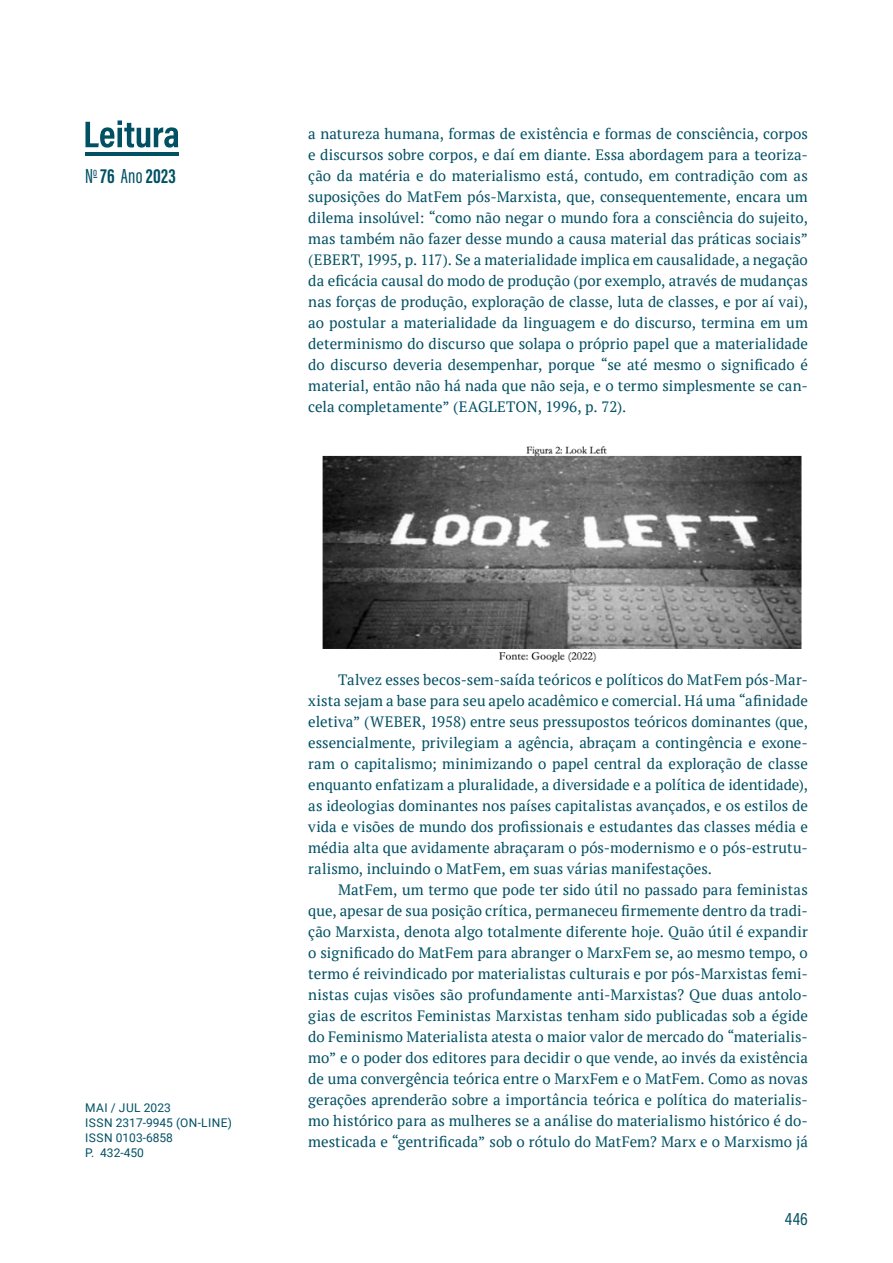
<style>
.page{position:relative;width:893px;height:1263px;background:#fff}
.page>*{position:absolute;margin:0;border:0;box-sizing:border-box;transform-origin:0 0}
.t1{font:700 21px "Acumin Pro Extra Cond";letter-spacing:.015em;color:#015064}
.t2{font:18px "Acumin Pro Cond";color:#015064}
.TXT_Paragrafo-com-re{font:15px/21px "PT Serif";color:#015064;text-align:justify}
.t3{font:12px/15px "Roboto";color:#015064}
.s1{font-weight:400}
</style>
<div class="page">
<svg style="left:85px;top:120px;width:93px;height:28px"></svg>
<hr style="left:85px;top:152px;width:94px;height:4px;background:#015064">
<img style="left:322px;top:446px;width:480px;height:216px">
<h1 class="t1" style="left:85px;top:163px;width:92px"><span class="s1">N</span><sup>o</sup> 76 <span class="s1">Ano</span> 2023</h1>
<p class="TXT_Paragrafo-com-re" style="left:308px;top:123px;width:501px">a natureza humana, formas de existência e formas de consciência, corpos e discursos sobre corpos, e daí em diante. Essa abordagem para a teoriza&shy;ção da matéria e do materialismo está, contudo, em contradição com as suposições do MatFem pós-Marxista, que, consequentemente, encara um dilema insolúvel: “como não negar o mundo fora a consciência do sujeito, mas também não fazer desse mundo a causa material das práticas sociais” (EBERT, 1995, p. 117). Se a materialidade implica em causalidade, a negação da eficácia causal do modo de produção (por exemplo, através de mudanças nas forças de produção, exploração de classe, luta de classes, e por aí vai), ao postular a materialidade da linguagem e do discurso, termina em um determinismo do discurso que solapa o próprio papel que a materialidade do discurso deveria desempenhar, porque “se até mesmo o significado é material, então não há nada que não seja, e o termo simplesmente se can&shy;cela completamente” (EAGLETON, 1996, p. 72).</p>
<p class="t3" style="left:85px;top:1099px;width:148px">MAI / JUL 2023<br>ISSN 2317-9945 (ON-LINE)<br>ISSN 0103-6858<br>P. 432-450</p>
<p class="TXT_Paragrafo-com-re" style="left:308px;top:669px;width:501px;text-indent:30px">Talvez esses becos-sem-saída teóricos e políticos do MatFem pós-Mar&shy;xista sejam a base para seu apelo acadêmico e comercial. Há uma “afinidade eletiva” (WEBER, 1958) entre seus pressupostos teóricos dominantes (que, essencialmente, privilegiam a agência, abraçam a contingência e exone&shy;ram o capitalismo; minimizando o papel central da exploração de classe enquanto enfatizam a pluralidade, a diversidade e a política de identidade), as ideologias dominantes nos países capitalistas avançados, e os estilos de vida e visões de mundo dos profissionais e estudantes das classes média e média alta que avidamente abraçaram o pós-modernismo e o pós-estrutu&shy;ralismo, incluindo o MatFem, em suas várias manifestações.</p>
<p class="TXT_Paragrafo-com-re" style="left:308px;top:879px;width:501px;text-indent:30px">MatFem, um termo que pode ter sido útil no passado para feministas que, apesar de sua posição crítica, permaneceu firmemente dentro da tradi&shy;ção Marxista, denota algo totalmente diferente hoje. Quão útil é expandir o significado do MatFem para abranger o MarxFem se, ao mesmo tempo, o termo é reivindicado por materialistas culturais e por pós-Marxistas femi&shy;nistas cujas visões são profundamente anti-Marxistas? Que duas antolo&shy;gias de escritos Feministas Marxistas tenham sido publicadas sob a égide do Feminismo Materialista atesta o maior valor de mercado do “materialis&shy;mo” e o poder dos editores para decidir o que vende, ao invés da existência de uma convergência teórica entre o MarxFem e o MatFem. Como as novas gerações aprenderão sobre a importância teórica e política do materialis&shy;mo histórico para as mulheres se a análise do materialismo histórico é do&shy;mesticada e “gentrificada” sob o rótulo do MatFem? Marx e o Marxismo já</p>
<p class="t2" style="left:785px;top:1207px;width:25px">446</p>
</div>
